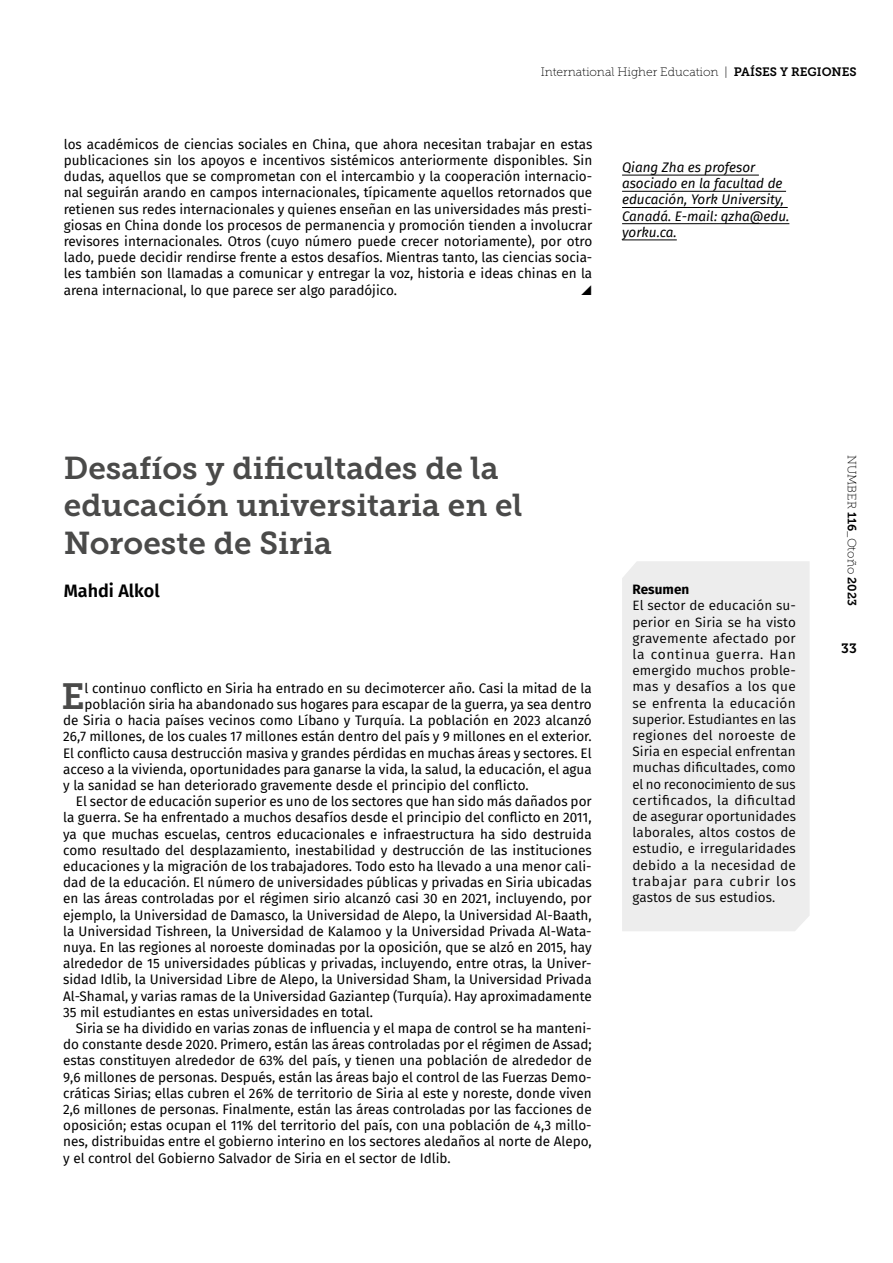
<style>
.page{position:relative;width:893px;height:1263px;background:#fff}
.page>*{position:absolute;margin:0;border:0;box-sizing:border-box;transform-origin:0 0}
.t1{font:36.3px "Museo Slab 700";color:#4a4a49}
.t2{font:31.5px/37.8px "Museo Slab 700";color:#4a4a49}
.t3{font:600 18px "Fira Sans";color:#000}
.t4{font:13.5px/16.2px "Fira Sans";color:#000;text-align:justify}
.t5{font:13.5px/16.2px "Fira Sans";letter-spacing:.015em;color:#000;text-align:justify}
.t6{font:italic 13.5px/16.2px "Fira Sans";color:#000}
.t7{font:700 13.5px "Fira Sans";letter-spacing:.005em;color:#000}
.t8{font:13.5px "Museo Slab 700";color:#000}
.t9{font:12.15px "Museo Slab 100";color:#000}
.t10{font:12px "Museo Slab 100";color:#000}
.s1{font-family:"Museo Slab 700"}
</style>
<div class="page">
<hr style="left:622px;top:175px;width:137px;height:1px;background:#000">
<hr style="left:622px;top:191px;width:164px;height:1px;background:#000">
<hr style="left:622px;top:207px;width:166px;height:1px;background:#000">
<hr style="left:622px;top:223px;width:167px;height:1px;background:#000">
<hr style="left:622px;top:240px;width:55px;height:1px;background:#000">
<div style="left:622px;top:561px;width:188px;height:370px;background:#ededed"></div>
<p class="t9" style="left:541px;top:66px;width:318px">International Higher Education | <span class="s1">PAÍSES Y REGIONES</span></p>
<p class="t4" style="left:64px;top:136px;width:530px">los académicos de ciencias sociales en China, que ahora necesitan trabajar en estas publicaciones sin los apoyos e incentivos sistémicos anteriormente disponibles. Sin dudas, aquellos que se comprometan con el intercambio y la cooperación internacio&shy;nal seguirán arando en campos internacionales, típicamente aquellos retornados que retienen sus redes internacionales y quienes enseñan en las universidades más presti&shy;giosas en China donde los procesos de permanencia y promoción tienden a involucrar revisores internacionales. Otros (cuyo número puede crecer notoriamente), por otro lado, puede decidir rendirse frente a estos desafíos. Mientras tanto, las ciencias socia&shy;les también son llamadas a comunicar y entregar la voz, historia e ideas chinas en la arena internacional, lo que parece ser algo paradójico.</p>
<p class="t6" style="left:622px;top:159px;width:169px">Qiang Zha es profesor asociado en la facultad de educación, York University,<br>Canadá. E-mail: qzha@edu. yorku.ca.</p>
<h2 class="t2" style="left:64px;top:449px;width:460px">Desafíos y dificultades de la educación universitaria en el<br>Noroeste de Siria</h2>
<h3 class="t3" style="left:64px;top:576px;width:97px">Mahdi Alkol</h3>
<h1 class="t1" style="left:61px;top:676px;width:25px">E</h1>
<p class="t4" style="left:85px;top:679px;width:509px">l continuo conflicto en Siria ha entrado en su decimotercer año. Casi la mitad de la</p>
<p class="t4" style="left:85px;top:696px;width:509px">población siria ha abandonado sus hogares para escapar de la guerra, ya sea dentro</p>
<p class="t4" style="left:63px;top:712px;width:530px">de Siria o hacia países vecinos como Líbano y Turquía. La población en 2023 alcanzó</p>
<p class="t4" style="left:63px;top:728px;width:530px">26,7 millones, de los cuales 17 millones están dentro del país y 9 millones en el exterior.</p>
<p class="t4" style="left:63px;top:744px;width:530px">El conflicto causa destrucción masiva y grandes pérdidas en muchas áreas y sectores. El</p>
<p class="t4" style="left:63px;top:760px;width:530px">acceso a la vivienda, oportunidades para ganarse la vida, la salud, la educación, el agua</p>
<p class="t4" style="left:63px;top:777px;width:467px">y la sanidad se han deteriorado gravemente desde el principio del conflicto.</p>
<p class="t4" style="left:76px;top:793px;width:517px">El sector de educación superior es uno de los sectores que han sido más dañados por</p>
<p class="t4" style="left:63px;top:809px;width:530px">la guerra. Se ha enfrentado a muchos desafíos desde el principio del conflicto en 2011,</p>
<p class="t4" style="left:63px;top:825px;width:530px">ya que muchas escuelas, centros educacionales e infraestructura ha sido destruida</p>
<p class="t4" style="left:63px;top:841px;width:530px">como resultado del desplazamiento, inestabilidad y destrucción de las instituciones</p>
<p class="t4" style="left:63px;top:858px;width:530px">educaciones y la migración de los trabajadores. Todo esto ha llevado a una menor cali-</p>
<p class="t4" style="left:63px;top:874px;width:530px">dad de la educación. El número de universidades públicas y privadas en Siria ubicadas</p>
<p class="t4" style="left:63px;top:890px;width:530px">en las áreas controladas por el régimen sirio alcanzó casi 30 en 2021, incluyendo, por</p>
<p class="t4" style="left:63px;top:906px;width:530px">ejemplo, la Universidad de Damasco, la Universidad de Alepo, la Universidad Al-Baath,</p>
<p class="t4" style="left:63px;top:922px;width:530px">la Universidad Tishreen, la Universidad de Kalamoo y la Universidad Privada Al-Wata-</p>
<p class="t4" style="left:63px;top:939px;width:530px">nuya. En las regiones al noroeste dominadas por la oposición, que se alzó en 2015, hay</p>
<p class="t4" style="left:63px;top:955px;width:530px">alrededor de 15 universidades públicas y privadas, incluyendo, entre otras, la Univer-</p>
<p class="t4" style="left:63px;top:971px;width:530px">sidad Idlib, la Universidad Libre de Alepo, la Universidad Sham, la Universidad Privada</p>
<p class="t4" style="left:63px;top:987px;width:530px">Al-Shamal, y varias ramas de la Universidad Gaziantep (Turquía). Hay aproximadamente</p>
<p class="t4" style="left:63px;top:1003px;width:311px">35 mil estudiantes en estas universidades en total.</p>
<p class="t4" style="left:76px;top:1020px;width:517px">Siria se ha dividido en varias zonas de influencia y el mapa de control se ha manteni-</p>
<p class="t4" style="left:63px;top:1036px;width:530px">do constante desde 2020. Primero, están las áreas controladas por el régimen de Assad;</p>
<p class="t4" style="left:63px;top:1052px;width:530px">estas constituyen alrededor de 63% del país, y tienen una población de alrededor de</p>
<p class="t4" style="left:63px;top:1068px;width:530px">9,6 millones de personas. Después, están las áreas bajo el control de las Fuerzas Demo-</p>
<p class="t4" style="left:63px;top:1084px;width:530px">cráticas Sirias; ellas cubren el 26% de territorio de Siria al este y noreste, donde viven</p>
<p class="t4" style="left:63px;top:1101px;width:530px">2,6 millones de personas. Finalmente, están las áreas controladas por las facciones de</p>
<p class="t4" style="left:63px;top:1117px;width:530px">oposición; estas ocupan el 11% del territorio del país, con una población de 4,3 millo-</p>
<p class="t4" style="left:63px;top:1133px;width:530px">nes, distribuidas entre el gobierno interino en los sectores aledaños al norte de Alepo,</p>
<p class="t4" style="left:63px;top:1149px;width:389px">y el control del Gobierno Salvador de Siria en el sector de Idlib.</p>
<p class="t7" style="left:632px;top:578px;width:58px">Resumen</p>
<p class="t5" style="left:632px;top:597px;width:165px">El sector de educación su&shy;perior en Siria se ha visto gravemente afectado por la continua guerra. Han emergido muchos proble&shy;mas y desafíos a los que se enfrenta la educación superior. Estudiantes en las regiones del noroeste de Siria en especial enfrentan muchas dificultades, como el no reconocimiento de sus certificados, la dificultad de asegurar oportunidades laborales, altos costos de estudio, e irregularidades debido a la necesidad de trabajar para cubrir los gastos de sus estudios.</p>
<p class="t10" style="left:858px;top:455px;width:152px;rotate:90deg">NUMBER <span class="s1">116</span>_Otoño <span class="s1">2023</span></p>
<p class="t8" style="left:841px;top:641px;width:17px">33</p>
</div>
